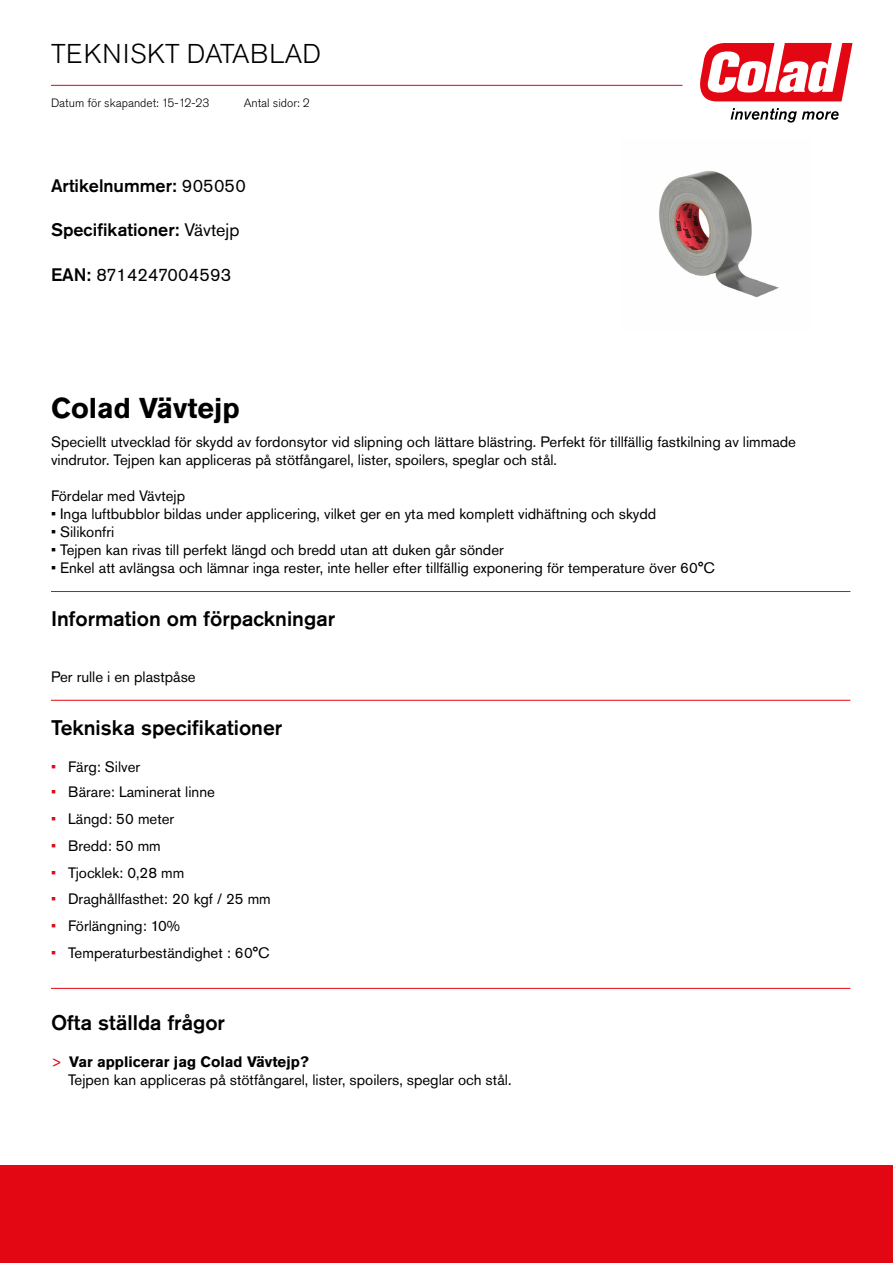
<style>
.page{position:relative;width:893px;height:1263px;background:#fff}
.page>*{position:absolute;margin:0;border:0;box-sizing:border-box;transform-origin:0 0}
.t1{font:700 28.5px "Akzidenz Grotesk Pro";color:#000}
.t2{font:300 27px "Akzidenz Grotesk Pro";letter-spacing:.01em;color:#000}
.t3{font:500 21px "Akzidenz Grotesk Pro";color:#000}
.t4{font:500 18px "Akzidenz Grotesk Pro";color:#000}
.t5{font:18px "Akzidenz Grotesk Pro";color:#000}
.t6{font:15px/18px "Akzidenz Grotesk Pro";color:#000}
.t7{font:300 12px "Akzidenz Grotesk Pro";color:#000}
.s1{font-weight:400}
.s2{font-weight:500}
.s3{color:#e30613}
.s4{font-weight:700}
</style>
<div class="page">
<svg style="left:700px;top:43px;width:152px;height:58px"></svg>
<svg style="left:731px;top:108px;width:108px;height:15px"></svg>
<hr style="left:51px;top:85px;width:631px;height:1px;background:#e30613">
<div style="left:0;top:1165px;width:893px;height:98px;background:#e30613"></div>
<hr style="left:51px;top:591px;width:799px;height:1px;background:#e30613">
<hr style="left:51px;top:700px;width:799px;height:1px;background:#e30613">
<hr style="left:51px;top:988px;width:799px;height:1px;background:#e30613">
<img style="left:659px;top:171px;width:120px;height:127px">
<h2 class="t2" style="left:51px;top:36px;width:271px">TEKNISKT DATABLAD</h2>
<p class="t7" style="left:244px;top:95px;width:67px">Antal sidor: 2</p>
<p class="t7" style="left:51px;top:95px;width:160px">Datum för skapandet: 15-12-23</p>
<p class="t4" style="left:51px;top:174px;width:196px">Artikelnummer: <span class="s1">905050</span></p>
<p class="t4" style="left:51px;top:218px;width:190px">Specifikationer: <span class="s1">Vävtejp</span></p>
<p class="t5" style="left:51px;top:263px;width:182px"><span class="s2">EAN:</span> 8714247004593</p>
<h1 class="t1" style="left:51px;top:389px;width:190px">Colad Vävtejp</h1>
<p class="t6" style="left:51px;top:432px;width:746px">Speciellt utvecklad för skydd av fordonsytor vid slipning och lättare blästring. Perfekt för tillfällig fastkilning av limmade vindrutor. Tejpen kan appliceras på stötfångarel, lister, spoilers, speglar och stål.</p>
<p class="t6" style="left:51px;top:486px;width:136px">Fördelar med Vävtejp</p>
<p class="t6" style="left:51px;top:504px;width:607px">• Inga luftbubblor bildas under applicering, vilket ger en yta med komplett vidhäftning och skydd</p>
<p class="t6" style="left:51px;top:522px;width:65px">• Silikonfri</p>
<p class="t6" style="left:51px;top:540px;width:454px">• Tejpen kan rivas till perfekt längd och bredd utan att duken går sönder</p>
<p class="t6" style="left:51px;top:558px;width:665px">• Enkel att avlängsa och lämnar inga rester, inte heller efter tillfällig exponering för temperature över 60°C</p>
<h3 class="t3" style="left:51px;top:605px;width:286px">Information om förpackningar</h3>
<p class="t6" style="left:51px;top:667px;width:146px">Per rulle i en plastpåse</p>
<h3 class="t3" style="left:51px;top:714px;width:233px">Tekniska specifikationer</h3>
<p class="t6" style="left:51px;top:758px;width:91px"><span class="s3">•</span> Färg: Silver</p>
<p class="t6" style="left:51px;top:783px;width:165px"><span class="s3">•</span> Bärare: Laminerat linne</p>
<p class="t6" style="left:51px;top:810px;width:125px"><span class="s3">•</span> Längd: 50 meter</p>
<p class="t6" style="left:51px;top:836px;width:111px"><span class="s3">•</span> Bredd: 50 mm</p>
<p class="t6" style="left:51px;top:863px;width:135px"><span class="s3">•</span> Tjocklek: 0,28 mm</p>
<p class="t6" style="left:51px;top:890px;width:221px"><span class="s3">•</span> Draghållfasthet: 20 kgf / 25 mm</p>
<p class="t6" style="left:51px;top:917px;width:131px"><span class="s3">•</span> Förlängning: 10%</p>
<p class="t6" style="left:51px;top:943px;width:220px"><span class="s3">•</span> Temperaturbeständighet : 60°C</p>
<h3 class="t3" style="left:51px;top:1009px;width:176px">Ofta ställda frågor</h3>
<p class="t6" style="left:68px;top:1053px;width:445px;text-indent:-17px"><span class="s3">&gt;</span> <span class="s4">Var applicerar jag Colad Vävtejp?<br></span>Tejpen kan appliceras på stötfångarel, lister, spoilers, speglar och stål.</p>
</div>
